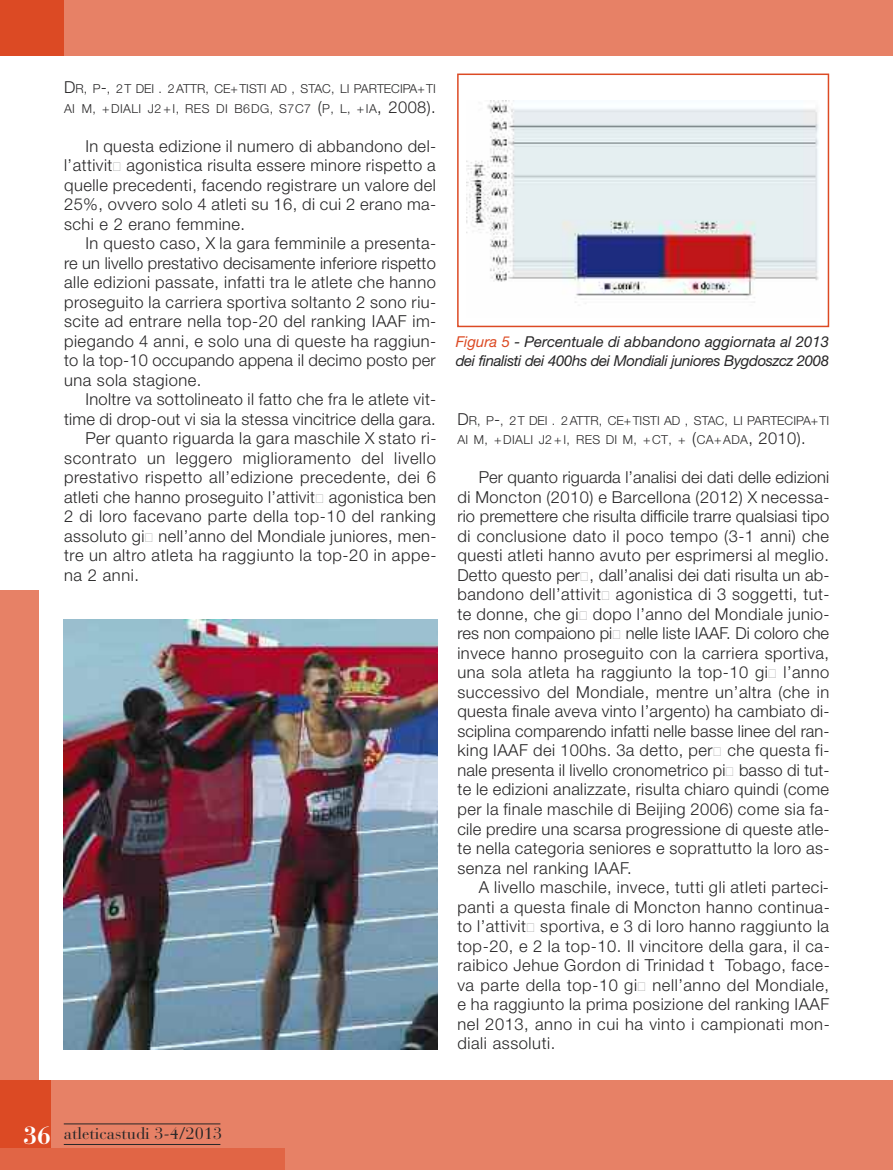
<style>
.page{position:relative;width:893px;height:1170px;background:#fff}
.page>*{position:absolute;margin:0;border:0;box-sizing:border-box;transform-origin:0 0}
.t1{font:700 24.75px "Bauer Bodoni";color:#fff}
.t2{font:300 16.5px/19.5px "Helvetica Neue";letter-spacing:.03em;color:#272627;text-align:justify}
.t3{font:300 16.5px "Helvetica Neue";letter-spacing:.01em;color:#272627}
.t4{font:16.5px "Bauer Bodoni";color:#272627}
.t5{font:italic 15px/19.5px "Helvetica Neue";letter-spacing:-.025em;color:#272627}
.t6{font:300 12.3px/19.5px "Helvetica Neue";color:#272627}
.s1{font-size:16.5px}
.s2{color:#dc4a24}
</style>
<div class="page">
<div style="left:0;top:591px;width:38px;height:493px;background:#e78166"></div>
<div style="left:0;top:0;width:893px;height:55px;background:#e78166"></div>
<div style="left:0;top:1080px;width:893px;height:89px;background:#e78166"></div>
<div style="left:0;top:0;width:64px;height:55px;background:#dc4a24"></div>
<div style="left:0;top:1080px;width:51px;height:68px;background:#dc4a24"></div>
<div style="left:0;top:1148px;width:285px;height:21px;background:#e16545"></div>
<hr style="left:64px;top:1143px;width:156px;height:1px;background:#272627">
<hr style="left:64px;top:1123px;width:156px;height:1px;background:#272627">
<img style="left:467px;top:101px;width:352px;height:203px">
<div style="left:457px;top:74px;width:372px;height:253px;border:2px solid #dc4a24"></div>
<img style="left:64px;top:620px;width:373px;height:429px">
<p class="t6" style="left:64px;top:79px;width:373px"><span class="s1">D</span>R, P<span class="s1">-</span>, 2 T DEI . 2 ATTR, CE+ TISTI AD , STAC, LI PARTECIPA+ TI<br>AI M, + DIALI J2 + I, RES DI B6DG, S7C7 <span class="s1">(</span>P, L, + IA<span class="s1">, 2008).</span></p>
<p class="t2" style="left:64px;top:136px;width:374px;text-indent:21px">In questa edizione il numero di abbandono del&shy;l’attivitU agonistica risulta essere minore rispetto a quelle precedenti, facendo registrare un valore del 25%, ovvero solo 4 atleti su 16, di cui 2 erano ma&shy;schi e 2 erano femmine.</p>
<p class="t2" style="left:64px;top:233px;width:374px;text-indent:21px">In questo caso, X la gara femminile a presenta&shy;re un livello prestativo decisamente inferiore rispetto alle edizioni passate, infatti tra le atlete che hanno proseguito la carriera sportiva soltanto 2 sono riu&shy;scite ad entrare nella top-20 del ranking IAAF im&shy;piegando 4 anni, e solo una di queste ha raggiun&shy;to la top-10 occupando appena il decimo posto per una sola stagione.</p>
<p class="t2" style="left:85px;top:389px;width:352px">Inoltre va sottolineato il fatto che fra le atlete vit-</p>
<p class="t3" style="left:64px;top:409px;width:373px">time di drop-out vi sia la stessa vincitrice della gara.</p>
<p class="t2" style="left:85px;top:428px;width:353px">Per quanto riguarda la gara maschile X stato ri-</p>
<p class="t2" style="left:64px;top:448px;width:373px">scontrato un leggero miglioramento del livello</p>
<p class="t2" style="left:64px;top:467px;width:373px">prestativo rispetto all’edizione precedente, dei 6</p>
<p class="t2" style="left:64px;top:487px;width:373px">atleti che hanno proseguito l’attivitU agonistica ben</p>
<p class="t2" style="left:64px;top:506px;width:373px">2 di loro facevano parte della top-10 del ranking</p>
<p class="t2" style="left:64px;top:526px;width:374px">assoluto giU nell’anno del Mondiale juniores, men-</p>
<p class="t2" style="left:64px;top:545px;width:374px">tre un altro atleta ha raggiunto la top-20 in appe-</p>
<p class="t2" style="left:64px;top:565px;width:76px">na 2 anni.</p>
<p class="t5" style="left:456px;top:331px;width:375px"><span class="s2">Figura 5</span> - Percentuale di abbandono aggiornata al 2013 dei finalisti dei 400hs dei Mondiali juniores Bygdoszcz 2008</p>
<p class="t6" style="left:457px;top:410px;width:373px"><span class="s1">D</span>R, P<span class="s1">-</span>, 2 T DEI . 2 ATTR, CE+ TISTI AD , STAC, LI PARTECIPA+ TI<br>AI M, + DIALI J2 + I, RES DI M, + CT, + <span class="s1">(</span>CA+ ADA<span class="s1">, 2010).</span></p>
<p class="t2" style="left:457px;top:467px;width:374px;text-indent:21px">Per quanto riguarda l’analisi dei dati delle edizioni di Moncton (2010) e Barcellona (2012) X necessa&shy;rio premettere che risulta difficile trarre qualsiasi tipo di conclusione dato il poco tempo (3-1 anni) che questi atleti hanno avuto per esprimersi al meglio.<br>Detto questo per], dall’analisi dei dati risulta un ab&shy;bandono dell’attivitU agonistica di 3 soggetti, tut&shy;te donne, che giU dopo l’anno del Mondiale junio&shy;res non compaiono pi_ nelle liste IAAF. Di coloro che invece hanno proseguito con la carriera sportiva, una sola atleta ha raggiunto la top-10 giU l’anno successivo del Mondiale, mentre un’altra (che in questa finale aveva vinto l’argento) ha cambiato di&shy;sciplina comparendo infatti nelle basse linee del ran&shy;king IAAF dei 100hs. 3a detto, per] che questa fi&shy;nale presenta il livello cronometrico pi_ basso di tut&shy;te le edizioni analizzate, risulta chiaro quindi (come per la finale maschile di Beijing 2006) come sia fa&shy;cile predire una scarsa progressione di queste atle&shy;te nella categoria seniores e soprattutto la loro as&shy;senza nel ranking IAAF.</p>
<p class="t2" style="left:457px;top:877px;width:374px;text-indent:21px">A livello maschile, invece, tutti gli atleti parteci&shy;panti a questa finale di Moncton hanno continua&shy;to l’attivitU sportiva, e 3 di loro hanno raggiunto la top-20, e 2 la top-10. Il vincitore della gara, il ca&shy;raibico Jehue Gordon di Trinidad t Tobago, face&shy;va parte della top-10 giU nell’anno del Mondiale, e ha raggiunto la prima posizione del ranking IAAF nel 2013, anno in cui ha vinto i campionati mon&shy;diali assoluti.</p>
<h1 class="t1" style="left:24px;top:1126px;width:29px">36</h1>
<p class="t4" style="left:64px;top:1127px;width:160px">atleticastudi 3-4/2013</p>
</div>
